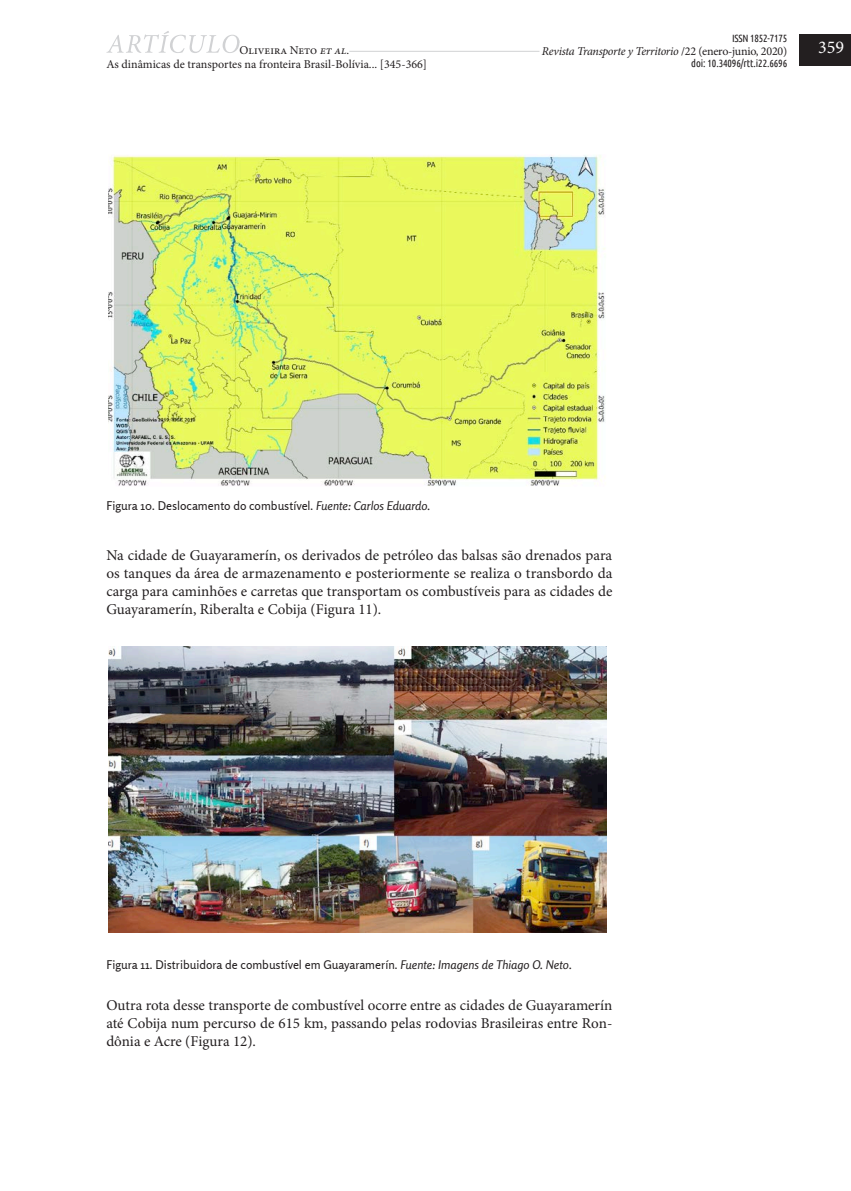
<style>
.page{position:relative;width:851px;height:1191px;background:#fff}
.page>*{position:absolute;margin:0;border:0;box-sizing:border-box;transform-origin:0 0}
.t1{font:18px "Minion Pro";color:#fff}
.art-texto-principal{font:15px/18px "Minion Pro";color:#231f20;text-align:justify}
.imagen-epigrafe{font:12px "Rosario";color:#231f20}
.t2{font:12px "Minion Pro";color:#231f20}
.t3{font:italic 12px "Minion Pro";letter-spacing:-.025em;color:#231f20}
.t4{font:10.5px "Ubuntu Condensed";letter-spacing:-.01em;color:#231f20}
.s1{font-style:normal}
.s2{font-style:italic}
</style>
<div class="page">
<hr style="left:106px;top:51px;width:546px;height:1px;background:#d1d2d4">
<div style="left:539px;top:45px;width:248px;height:15px;background:#fff"></div>
<div style="left:799px;top:35px;width:51px;height:31px;background:#231f20"></div>
<svg style="left:106px;top:31px;width:133px;height:22px"></svg>
<div style="left:239px;top:43px;width:110px;height:15px;background:#fff"></div>
<img style="left:108px;top:155px;width:497px;height:331px">
<img style="left:108px;top:646px;width:499px;height:286px">
<p class="t4" style="left:732px;top:31px;width:57px">ISSN 1852-7175</p>
<p class="t3" style="left:542px;top:43px;width:247px">Revista Transporte y Territorio <span class="s1">/22 (enero-junio, 2020)</span></p>
<p class="t4" style="left:691px;top:57px;width:97px">doi: 10.34096/rtt.i22.6696</p>
<p class="t2" style="left:239px;top:42px;width:111px">Oliveira Neto <span class="s2">et al</span>.</p>
<p class="t1" style="left:818px;top:36px;width:27px">359</p>
<p class="t2" style="left:106px;top:56px;width:322px">As dinâmicas de transportes na fronteira Brasil-Bolívia... [345-366]</p>
<p class="imagen-epigrafe" style="left:106px;top:498px;width:325px">Figura 10. Deslocamento do combustível. <span class="s2">Fuente: Carlos Eduardo.</span></p>
<p class="art-texto-principal" style="left:106px;top:546px;width:507px">Na cidade de Guayaramerín, os derivados de petróleo das balsas são drenados para os tanques da área de armazenamento e posteriormente se realiza o transbordo da carga para caminhões e carretas que transportam os combustíveis para as cidades de Guayaramerín, Riberalta e Cobija (Figura 11).</p>
<p class="imagen-epigrafe" style="left:106px;top:958px;width:467px">Figura 11. Distribuidora de combustível em Guayaramerín. <span class="s2">Fuente: Imagens de Thiago O. Neto.</span></p>
<p class="art-texto-principal" style="left:106px;top:996px;width:507px">Outra rota desse transporte de combustível ocorre entre as cidades de Guayaramerín até Cobija num percurso de 615 km, passando pelas rodovias Brasileiras entre Ron&shy;dônia e Acre (Figura 12).</p>
</div>
